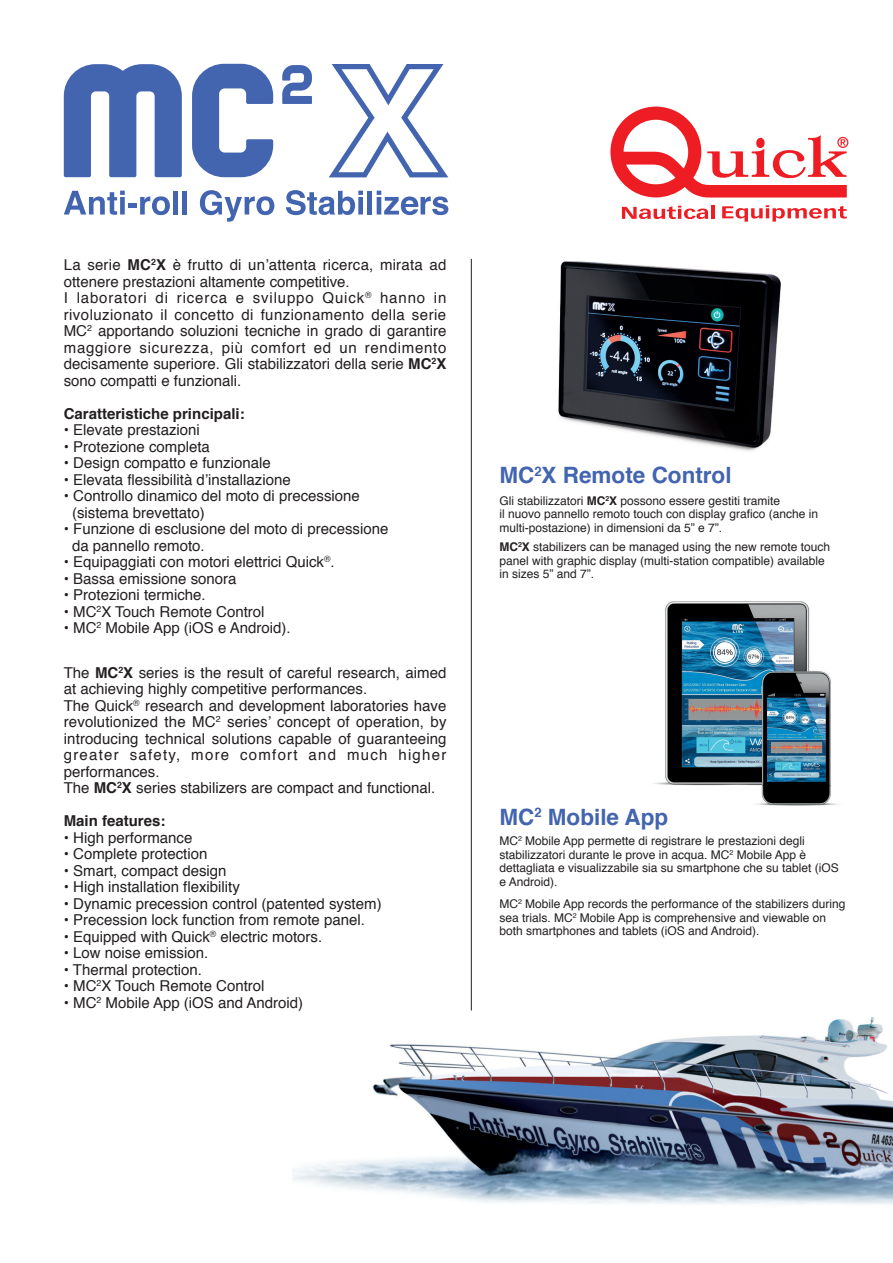
<style>
.page{position:relative;width:893px;height:1263px;background:#fff}
.page>*{position:absolute;margin:0;border:0;box-sizing:border-box;transform-origin:0 0}
.t1{font:700 22.5px "Helvetica";color:#4364af}
.t2{font:15px/16.5px "Helvetica";color:#231f20}
.t3{font:700 15px "Helvetica";color:#231f20}
.t4{font:12px/13.5px "Helvetica";color:#231f20}
.s1{font-weight:700}
</style>
<div class="page">
<svg style="left:64px;top:64px;width:118px;height:113px"></svg>
<svg style="left:192px;top:64px;width:81px;height:113px"></svg>
<svg style="left:282px;top:65px;width:30px;height:39px"></svg>
<svg style="left:64px;top:191px;width:106px;height:24px"></svg>
<div style="left:173px;top:191px;width:5px;height:23px;background:#4364af"></div>
<div style="left:182px;top:191px;width:5px;height:23px;background:#4364af"></div>
<svg style="left:200px;top:190px;width:74px;height:32px"></svg>
<svg style="left:286px;top:190px;width:77px;height:25px"></svg>
<hr style="left:368px;top:191px;width:4px;height:23px;background:#4364af">
<svg style="left:377px;top:191px;width:71px;height:24px"></svg>
<svg style="left:329px;top:64px;width:119px;height:113px"></svg>
<img style="left:293px;top:1005px;width:600px;height:199px">
<svg style="left:722px;top:205px;width:125px;height:17px"></svg>
<svg style="left:622px;top:206px;width:92px;height:13px"></svg>
<svg style="left:610px;top:107px;width:238px;height:90px"></svg>
<img style="left:653px;top:601px;width:186px;height:205px">
<img style="left:558px;top:261px;width:223px;height:190px">
<hr style="left:471px;top:259px;width:1px;height:751px;background:#231f20">
<p class="t2" style="left:64px;top:257px;width:384px">La serie <span class="s1">MC</span><sup>2</sup><span class="s1">X</span> è frutto di un’attenta ricerca, mirata ad ottenere prestazioni altamente competitive.</p>
<p class="t2" style="left:64px;top:290px;width:384px;text-align:justify">I laboratori di ricerca e sviluppo Quick<sup>®</sup> hanno in rivoluzionato il concetto di funzionamento della serie MC<sup>2</sup> apportando soluzioni tecniche in grado di garantire maggiore sicurezza, più comfort ed un rendimento decisamente superiore. Gli stabilizzatori della serie <span class="s1">MC</span><sup>2</sup><span class="s1">X </span>sono compatti e funzionali.</p>
<p class="t3" style="left:64px;top:401px;width:182px">Caratteristiche principali:</p>
<p class="t2" style="left:64px;top:422px;width:138px">• Elevate prestazioni</p>
<p class="t2" style="left:64px;top:439px;width:148px">• Protezione completa</p>
<p class="t2" style="left:64px;top:455px;width:209px">• Design compatto e funzionale</p>
<p class="t2" style="left:64px;top:472px;width:228px">• Elevata flessibilità d’installazione</p>
<p class="t2" style="left:64px;top:488px;width:298px">• Controllo dinamico del moto di precessione</p>
<p class="t2" style="left:72px;top:505px;width:134px">(sistema brevettato)</p>
<p class="t2" style="left:64px;top:521px;width:326px">• Funzione di esclusione del moto di precessione</p>
<p class="t2" style="left:72px;top:538px;width:134px">da pannello remoto.</p>
<p class="t2" style="left:64px;top:554px;width:272px">• Equipaggiati con motori elettrici Quick<sup>®</sup>.</p>
<p class="t2" style="left:64px;top:571px;width:174px">• Bassa emissione sonora</p>
<p class="t2" style="left:64px;top:587px;width:143px">• Protezioni termiche.</p>
<p class="t2" style="left:64px;top:604px;width:202px">• MC<sup>2</sup>X Touch Remote Control</p>
<p class="t2" style="left:64px;top:620px;width:228px">• MC<sup>2</sup> Mobile App (iOS e Android).</p>
<p class="t2" style="left:64px;top:665px;width:384px">The <span class="s1">MC</span><sup>2</sup><span class="s1">X</span> series is the result of careful research, aimed at achieving highly competitive performances.</p>
<p class="t2" style="left:64px;top:698px;width:384px;text-align:justify">The Quick<sup>®</sup> research and development laboratories have revolutionized the MC<sup>2</sup> series’ concept of operation, by introducing technical solutions capable of guaranteeing greater safety, more comfort and much higher performances.</p>
<p class="t2" style="left:64px;top:780px;width:373px">The <span class="s1">MC</span><sup>2</sup><span class="s1">X</span> series stabilizers are compact and functional.</p>
<p class="t3" style="left:64px;top:809px;width:103px">Main features:</p>
<p class="t2" style="left:64px;top:830px;width:130px">• High performance</p>
<p class="t2" style="left:64px;top:846px;width:145px">• Complete protection</p>
<p class="t2" style="left:64px;top:863px;width:164px">• Smart, compact design</p>
<p class="t2" style="left:64px;top:879px;width:178px">• High installation flexibility</p>
<p class="t2" style="left:64px;top:896px;width:319px">• Dynamic precession control (patented system)</p>
<p class="t2" style="left:64px;top:912px;width:303px">• Precession lock function from remote panel.</p>
<p class="t2" style="left:64px;top:929px;width:260px">• Equipped with Quick<sup>®</sup> electric motors.</p>
<p class="t2" style="left:64px;top:945px;width:146px">• Low noise emission.</p>
<p class="t2" style="left:64px;top:962px;width:140px">• Thermal protection.</p>
<p class="t2" style="left:64px;top:978px;width:202px">• MC<sup>2</sup>X Touch Remote Control</p>
<p class="t2" style="left:64px;top:995px;width:241px">• MC<sup>2</sup> Mobile App (iOS and Android)</p>
<p class="t1" style="left:499px;top:457px;width:234px">MC<sup>2</sup>X Remote Control</p>
<p class="t4" style="left:499px;top:494px;width:282px">Gli stabilizzatori <span class="s1">MC</span><sup>2</sup><span class="s1">X</span> possono essere gestiti tramite</p>
<p class="t4" style="left:499px;top:508px;width:320px">il nuovo pannello remoto touch con display grafico (anche in multi-postazione) in dimensioni da 5” e 7”.</p>
<p class="t4" style="left:499px;top:541px;width:332px"><span class="s1">MC</span><sup>2</sup><span class="s1">X</span> stabilizers can be managed using the new remote touch panel with graphic display (multi-station compatible) available in sizes 5” and 7”.</p>
<p class="t1" style="left:499px;top:798px;width:170px">MC<sup>2</sup> Mobile App</p>
<p class="t4" style="left:499px;top:835px;width:341px">MC<sup>2</sup> Mobile App permette di registrare le prestazioni degli stabilizzatori durante le prove in acqua. MC<sup>2</sup> Mobile App è dettagliata e visualizzabile sia su smartphone che su tablet (iOS e Android).</p>
<p class="t4" style="left:499px;top:898px;width:348px">MC<sup>2</sup> Mobile App records the performance of the stabilizers during sea trials. MC<sup>2</sup> Mobile App is comprehensive and viewable on both smartphones and tablets (iOS and Android).</p>
</div>
